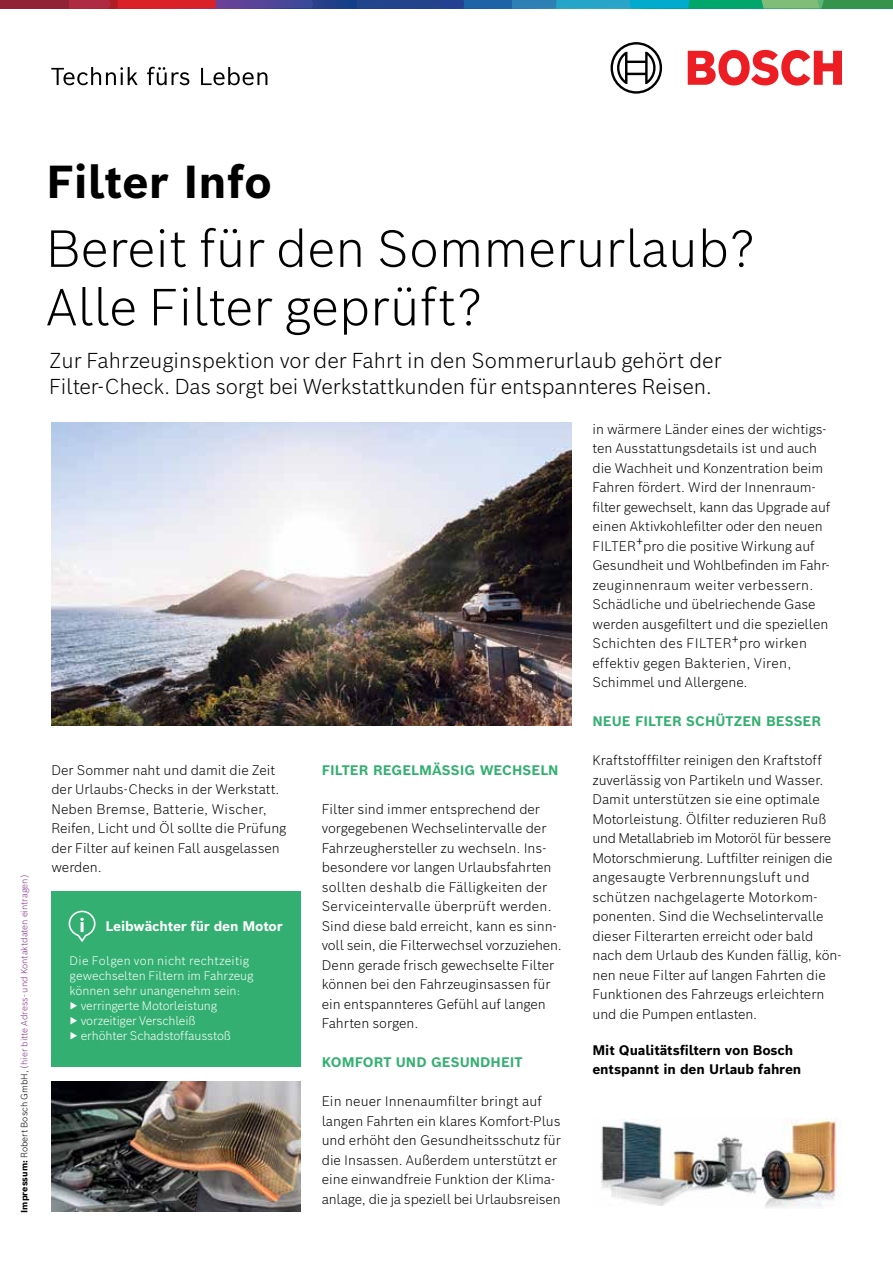
<style>
.page{position:relative;width:893px;height:1263px;background:#fff}
.page>*{position:absolute;margin:0;border:0;box-sizing:border-box;transform-origin:0 0}
.t1{font:300 51px/58.5px "Bosch Sans";color:#000}
.t2{font:700 45px "Bosch Sans";color:#000}
.t3{font:300 21px/25.5px "Bosch Sans";letter-spacing:-.01em;color:#000}
.t4{font:300 13.5px/19.5px "Bosch Sans";color:#000}
.t5{font:700 13.5px "Bosch Sans";letter-spacing:.005em;color:#33b071}
.t6{font:700 13.5px/19.5px "Bosch Sans";letter-spacing:-.01em;color:#000}
.t7{font:700 13.5px "Bosch Sans";letter-spacing:-.01em;color:#fff}
.t8{font:300 12px/15px "Bosch Sans";letter-spacing:-.01em;color:#fff}
.t9{font:300 9px "Bosch Sans";color:#85308a}
.s1{font-weight:700;color:#000}
.s2{color:#000}
</style>
<div class="page">
<img style="left:601px;top:1119px;width:236px;height:89px">
<img style="left:51px;top:423px;width:520px;height:302px">
<div style="left:51px;top:891px;width:249px;height:175px;background:#33b071"></div>
<svg style="left:69px;top:911px;width:27px;height:31px"></svg>
<img style="left:51px;top:1081px;width:249px;height:131px">
<div style="left:0;top:0;width:69px;height:9px;background:#902336"></div>
<svg style="left:69px;top:0;width:824px;height:9px;background:#486b80"></svg>
<svg style="left:688px;top:50px;width:154px;height:36px"></svg>
<svg style="left:610px;top:42px;width:52px;height:52px"></svg>
<svg style="left:51px;top:67px;width:87px;height:18px"></svg>
<svg style="left:147px;top:67px;width:42px;height:18px"></svg>
<svg style="left:201px;top:67px;width:66px;height:18px"></svg>
<p class="t9" style="left:17px;top:1213px;width:340px;rotate:-90deg"><span class="s1">Impressum:</span> <span class="s2">Robert Bosch GmbH,</span> (hier bitte Adress- und Kontaktdaten eintragen)</p>
<h2 class="t2" style="left:46px;top:143px;width:227px">Filter Info</h2>
<h1 class="t1" style="left:46px;top:215px;width:711px">Bereit für den Sommerurlaub?<br>Alle Filter geprüft?</h1>
<h3 class="t3" style="left:49px;top:346px;width:674px">Zur Fahrzeuginspektion vor der Fahrt in den Sommerurlaub gehört der<br>Filter-Check. Das sorgt bei Werkstattkunden für entspannteres Reisen.</h3>
<p class="t4" style="left:51px;top:759px;width:237px">Der Sommer naht und damit die Zeit der Urlaubs-Checks in der Werkstatt.<br>Neben Bremse, Batterie, Wischer,<br>Reifen, Licht und Öl sollte die Prüfung der Filter auf keinen Fall ausgelassen werden.</p>
<p class="t5" style="left:322px;top:759px;width:238px">FILTER REGELMÄSSIG WECHSELN</p>
<p class="t4" style="left:322px;top:798px;width:242px">Filter sind immer entsprechend der vorgegebenen Wechselintervalle der Fahrzeughersteller zu wechseln. Ins&shy;besondere vor langen Urlaubsfahrten sollten deshalb die Fälligkeiten der Serviceintervalle überprüft werden.<br>Sind diese bald erreicht, kann es sinn&shy;voll sein, die Filterwechsel vorzuziehen.<br>Denn gerade frisch gewechselte Filter können bei den Fahrzeuginsassen für ein entspannteres Gefühl auf langen Fahrten sorgen.</p>
<p class="t5" style="left:322px;top:1051px;width:202px">KOMFORT UND GESUNDHEIT</p>
<p class="t4" style="left:322px;top:1091px;width:241px">Ein neuer Innenaumfilter bringt auf langen Fahrten ein klares Komfort-Plus und erhöht den Gesundheitsschutz für die Insassen. Außerdem unterstützt er eine einwandfreie Funktion der Klima&shy;anlage, die ja speziell bei Urlaubsreisen</p>
<p class="t7" style="left:105px;top:914px;width:179px">Leibwächter für den Motor</p>
<p class="t8" style="left:70px;top:952px;width:185px">Die Folgen von nicht rechtzeitig gewechselten Filtern im Fahrzeug können sehr unangenehm sein:<br>▶ verringerte Motorleistung<br>▶ vorzeitiger Verschleiß<br>▶ erhöhter Schadstoffausstoß</p>
<p class="t4" style="left:592px;top:418px;width:239px">in wärmere Länder eines der wichtigs&shy;ten Ausstattungsdetails ist und auch die Wachheit und Konzentration beim Fahren fördert. Wird der Innenraum&shy;filter gewechselt, kann das Upgrade auf einen Aktivkohlefilter oder den neuen FILTER+pro die positive Wirkung auf Gesundheit und Wohlbefinden im Fahr&shy;zeuginnenraum weiter verbessern.<br>Schädliche und übelriechende Gase werden ausgefiltert und die speziellen Schichten des FILTER+pro wirken effektiv gegen Bakterien, Viren, Schimmel und Allergene.</p>
<p class="t5" style="left:592px;top:710px;width:230px">NEUE FILTER SCHÜTZEN BESSER</p>
<p class="t4" style="left:592px;top:749px;width:250px">Kraftstofffilter reinigen den Kraftstoff zuverlässig von Partikeln und Wasser.<br>Damit unterstützen sie eine optimale Motorleistung. Ölfilter reduzieren Ruß und Metallabrieb im Motoröl für bessere Motorschmierung. Luftfilter reinigen die angesaugte Verbrennungsluft und schützen nachgelagerte Motorkom&shy;ponenten. Sind die Wechselintervalle dieser Filterarten erreicht oder bald nach dem Urlaub des Kunden fällig, kön&shy;nen neue Filter auf langen Fahrten die Funktionen des Fahrzeugs erleichtern und die Pumpen entlasten.</p>
<p class="t6" style="left:592px;top:1039px;width:210px">Mit Qualitätsfiltern von Bosch entspannt in den Urlaub fahren</p>
</div>
